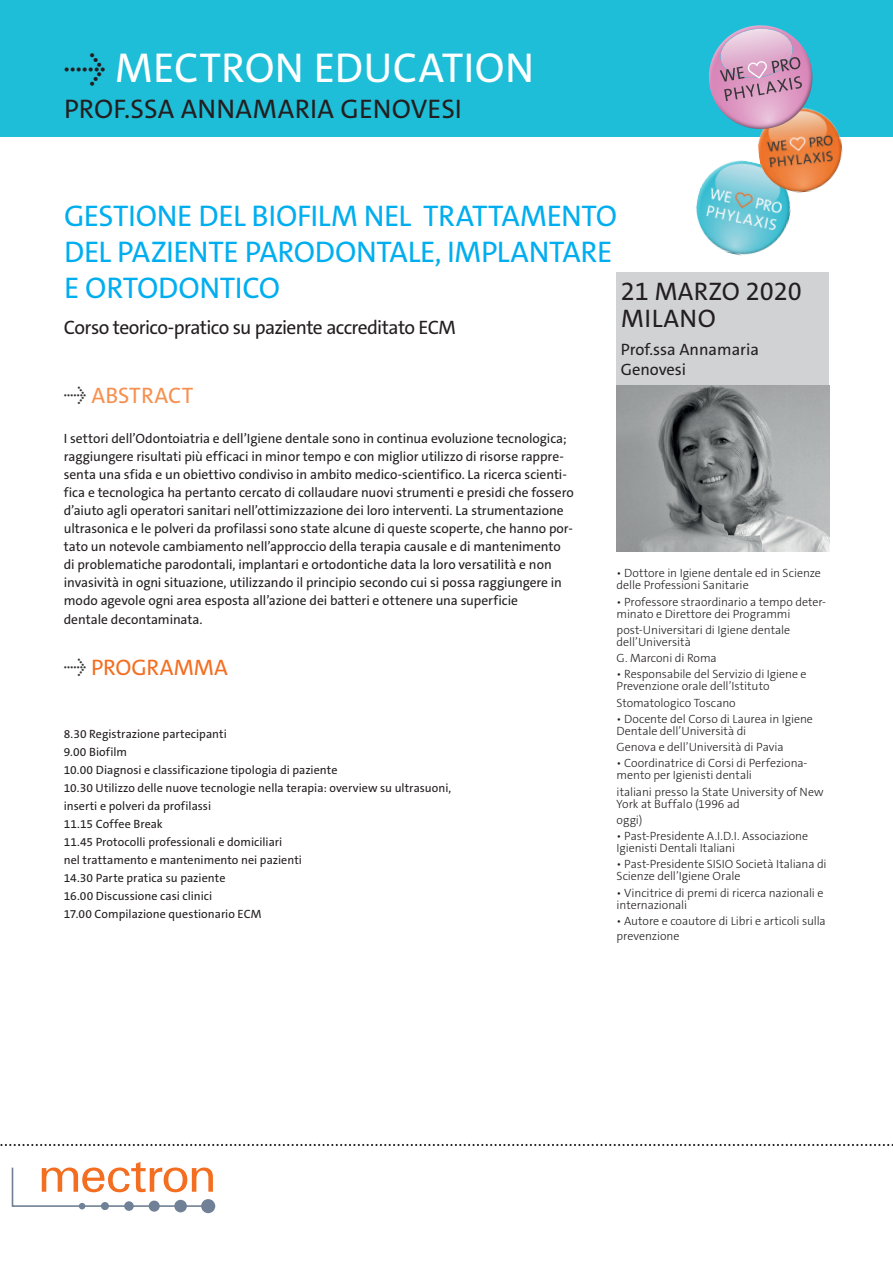
<style>
.page{position:relative;width:893px;height:1263px;background:#fff}
.page>*{position:absolute;margin:0;border:0;box-sizing:border-box;transform-origin:0 0}
.t1{font:42px "The Sans C5";letter-spacing:.005em;color:#fff}
.t2{font:30px/36px "The Sans C5";letter-spacing:-.015em;color:#00aeef}
.t3{font:27px "The Sans C5";letter-spacing:.005em;color:#231f20}
.t4{font:25.5px "The Sans C5";letter-spacing:.02em;color:#231f20}
.t5{font:22.5px "The Sans C5";letter-spacing:-.005em;color:#f36e21}
.t6{font:22.5px "The Sans C5";letter-spacing:.005em;color:#f69050}
.t7{font:19.5px "The Sans C5";letter-spacing:-.035em;color:#231f20}
.t8{font:16.5px/19.8px "The Sans C5";color:#231f20}
.t9{font:13.5px/18px "The Sans C5";letter-spacing:-.005em;color:#231f20}
.t10{font:300 12px/12px "The Sans C5";letter-spacing:-.005em;color:#231f20}
.t11{font:12px/18px "The Sans C5";letter-spacing:.005em;color:#231f20}
.s1{color:#231f20}
.s2{color:#373738}
</style>
<div class="page">
<div style="left:0;top:0;width:893px;height:136px;background:#1ebed8"></div>
<svg style="left:124px;top:1201px;width:10px;height:10px"></svg>
<svg style="left:149px;top:1200px;width:11px;height:12px"></svg>
<svg style="left:174px;top:1200px;width:13px;height:12px"></svg>
<div style="left:201px;top:1199px;width:14px;height:14px;background:#708096;border-radius:50%"></div>
<svg style="left:12px;top:1162px;width:203px;height:47px"></svg>
<svg style="left:0;top:1144px;width:893px;height:2px"></svg>
<div style="left:617px;top:272px;width:212px;height:114px;background:#d1d2d4"></div>
<img style="left:617px;top:386px;width:212px;height:166px">
<div style="left:690px;top:155px;width:94px;height:72px;background:#fff;opacity:.75"></div>
<div style="left:696px;top:175px;width:100px;height:87px;background:#231f20;opacity:.75"></div>
<img style="left:754px;top:168px;width:4px;height:28px">
<div style="left:753px;top:106px;width:84px;height:62px;background:#fff;opacity:.75"></div>
<div style="left:758px;top:120px;width:89px;height:77px;background:#231f20;opacity:.75"></div>
<div style="left:709px;top:26px;width:110px;height:110px;background:#231f20;opacity:.75"></div>
<p class="t1" style="left:64px;top:41px;width:472px"><span class="s1">→</span> MECTRON EDUCATION</p>
<p class="t3" style="left:64px;top:91px;width:399px">PROF.SSA ANNAMARIA GENOVESI</p>
<p class="t2" style="left:64px;top:198px;width:555px">GESTIONE DEL BIOFILM NEL TRATTAMENTO<br>DEL PAZIENTE PARODONTALE, IMPLANTARE<br>E ORTODONTICO</p>
<p class="t7" style="left:64px;top:315px;width:394px">Corso teorico-pratico su paziente accreditato ECM</p>
<p class="t4" style="left:621px;top:275px;width:182px">21 MARZO 2020</p>
<p class="t4" style="left:621px;top:302px;width:96px">MILANO</p>
<p class="t8" style="left:621px;top:339px;width:140px">Prof.ssa Annamaria<br>Genovesi</p>
<p class="t6" style="left:64px;top:380px;width:131px"><span class="s2">→</span> ABSTRACT</p>
<p class="t9" style="left:64px;top:429px;width:511px">I settori dell’Odontoiatria e dell’Igiene dentale sono in continua evoluzione tecnologica; raggiungere risultati più efficaci in minor tempo e con miglior utilizzo di risorse rappre&shy;senta una sfida e un obiettivo condiviso in ambito medico-scientifico. La ricerca scienti&shy;fica e tecnologica ha pertanto cercato di collaudare nuovi strumenti e presidi che fossero</p>
<p class="t9" style="left:64px;top:501px;width:511px">d’aiuto agli operatori sanitari nell’ottimizzazione dei loro interventi. La strumentazione ultrasonica e le polveri da profilassi sono state alcune di queste scoperte, che hanno por&shy;tato un notevole cambiamento nell’approccio della terapia causale e di mantenimento</p>
<p class="t9" style="left:64px;top:555px;width:500px">di problematiche parodontali, implantari e ortodontiche data la loro versatilità e non invasività in ogni situazione, utilizzando il principio secondo cui si possa raggiungere in modo agevole ogni area esposta all’azione dei batteri e ottenere una superficie</p>
<p class="t9" style="left:64px;top:611px;width:140px">dentale decontaminata.</p>
<p class="t5" style="left:64px;top:653px;width:166px"><span class="s2">→</span> PROGRAMMA</p>
<p class="t11" style="left:64px;top:725px;width:164px">8.30 Registrazione partecipanti</p>
<p class="t11" style="left:64px;top:743px;width:65px">9.00 Biofilm</p>
<p class="t11" style="left:64px;top:761px;width:275px">10.00 Diagnosi e classificazione tipologia di paziente</p>
<p class="t11" style="left:64px;top:779px;width:389px">10.30 Utilizzo delle nuove tecnologie nella terapia: overview su ultrasuoni, inserti e polveri da profilassi</p>
<p class="t11" style="left:64px;top:815px;width:101px">11.15 Coffee Break</p>
<p class="t11" style="left:64px;top:833px;width:220px">11.45 Protocolli professionali e domiciliari</p>
<p class="t11" style="left:64px;top:851px;width:240px">nel trattamento e mantenimento nei pazienti</p>
<p class="t11" style="left:64px;top:869px;width:163px">14.30 Parte pratica su paziente</p>
<p class="t11" style="left:64px;top:887px;width:150px">16.00 Discussione casi clinici</p>
<p class="t11" style="left:64px;top:905px;width:199px">17.00 Compilazione questionario ECM</p>
<p class="t10" style="left:617px;top:567px;width:206px">• Dottore in Igiene dentale ed in Scienze delle Professioni Sanitarie</p>
<p class="t10" style="left:617px;top:595px;width:211px">• Professore straordinario a tempo deter&shy;minato e Direttore dei Programmi</p>
<p class="t10" style="left:617px;top:624px;width:175px">post-Universitari di Igiene dentale dell’Università</p>
<p class="t10" style="left:617px;top:652px;width:102px">G. Marconi di Roma</p>
<p class="t10" style="left:617px;top:668px;width:192px">• Responsabile del Servizio di Igiene e<br>Prevenzione orale dell’Istituto</p>
<p class="t10" style="left:617px;top:696px;width:121px">Stomatologico Toscano</p>
<p class="t10" style="left:617px;top:713px;width:198px">• Docente del Corso di Laurea in Igiene<br>Dentale dell’Università di</p>
<p class="t10" style="left:617px;top:741px;width:168px">Genova e dell’Università di Pavia</p>
<p class="t10" style="left:617px;top:757px;width:192px">• Coordinatrice di Corsi di Perfeziona&shy;mento per Igienisti dentali</p>
<p class="t10" style="left:617px;top:785px;width:209px">italiani presso la State University of New<br>York at Buffalo (1996 ad</p>
<p class="t10" style="left:617px;top:814px;width:27px">oggi)</p>
<p class="t10" style="left:617px;top:830px;width:193px">• Past-Presidente A.I.D.I. Associazione<br>Igienisti Dentali Italiani</p>
<p class="t10" style="left:617px;top:858px;width:212px">• Past-Presidente SISIO Società Italiana di<br>Scienze dell’Igiene Orale</p>
<p class="t10" style="left:617px;top:886px;width:208px">• Vincitrice di premi di ricerca nazionali e internazionali</p>
<p class="t10" style="left:617px;top:913px;width:211px;line-height:15px">• Autore e coautore di Libri e articoli sulla prevenzione</p>
</div>
